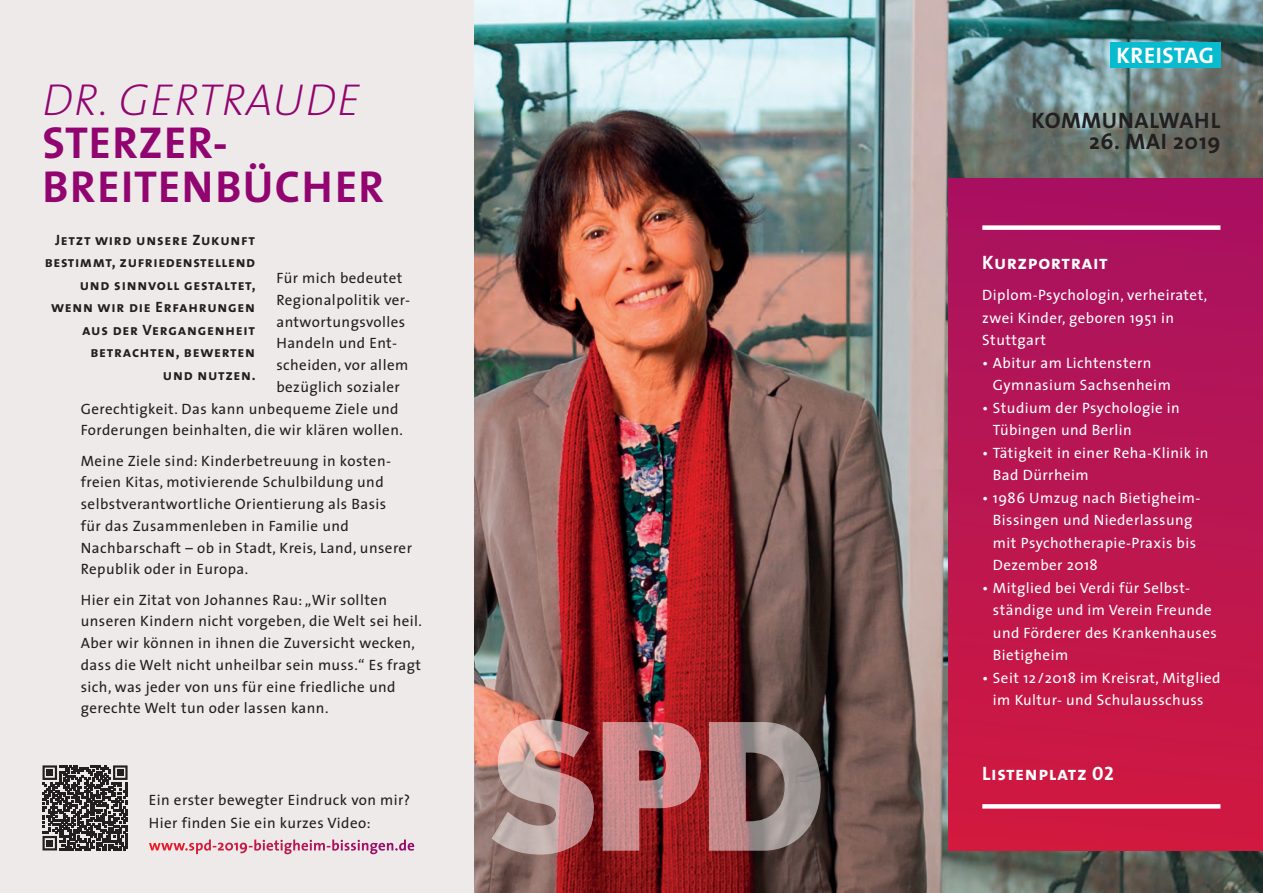
<style>
.page{position:relative;width:1263px;height:893px;background:#edeae9}
.page>*{position:absolute;margin:0;border:0;box-sizing:border-box;transform-origin:0 0}
.t1{font:700 45px/43.5px "The Sans";letter-spacing:.03em;color:#920570}
.t2{font:italic 45px "The Sans Extra Light Caps";letter-spacing:.03em;color:#920570}
.t3{font:700 22.5px "The Sans";letter-spacing:.03em;color:#231f20}
.t4{font:700 22.5px "The Sans";letter-spacing:.03em;color:#fff}
.t5{font:19.5px "The Sans Bold Caps";letter-spacing:.03em;color:#fff}
.t6{font:15px/21.8px "The Sans";letter-spacing:.03em;color:#231f20}
.t7{font:15px/22.5px "The Sans";letter-spacing:.03em;color:#fff}
.t8{font:15px/22.5px "The Sans Bold Caps";letter-spacing:.05em;color:#231f20;text-align:right}
.s1{font-weight:700;color:#fff}
</style>
<div class="page">
<img style="left:474px;top:0;width:789px;height:893px">
<div style="left:948px;top:179px;width:315px;height:671px;background:linear-gradient(to bottom,#a71261,#d01a3f)"></div>
<div style="left:982px;top:225px;width:238px;height:5px;background:#fff"></div>
<div style="left:982px;top:804px;width:238px;height:5px;background:#fff"></div>
<svg style="left:43px;top:765px;width:85px;height:85px"></svg>
<svg style="left:603px;top:722px;width:98px;height:129px;background:#b36568"></svg>
<svg style="left:709px;top:722px;width:112px;height:129px;background:#917675"></svg>
<svg style="left:492px;top:719px;width:102px;height:136px;background:#b88783"></svg>
<div style="left:1110px;top:43px;width:110px;height:25px;background:#08bbce"></div>
<p class="t2" style="left:43px;top:63px;width:319px">DR. GERTRAUDE</p>
<p class="t1" style="left:43px;top:120px;width:343px">STERZER-<br>BREITENBÜCHER</p>
<p class="t8" style="left:45px;top:228px;width:212px">Jetzt wird unsere Zukunft bestimmt, zufriedenstellend und sinnvoll gestaltet, wenn wir die Erfahrungen aus der Vergangenheit betrachten, bewerten<br>und nutzen.</p>
<p class="t6" style="left:276px;top:267px;width:128px">Für mich bedeutet</p>
<p class="t6" style="left:276px;top:288px;width:135px">Regionalpolitik ver-</p>
<p class="t6" style="left:276px;top:310px;width:130px">antwortungsvolles</p>
<p class="t6" style="left:276px;top:332px;width:122px">Handeln und Ent-</p>
<p class="t6" style="left:276px;top:354px;width:133px">scheiden, vor allem</p>
<p class="t6" style="left:276px;top:375px;width:125px">bezüglich sozialer</p>
<p class="t6" style="left:81px;top:397px;width:319px">Gerechtigkeit. Das kann unbequeme Ziele und</p>
<p class="t6" style="left:81px;top:419px;width:323px">Forderungen beinhalten, die wir klären wollen.</p>
<p class="t6" style="left:81px;top:449px;width:333px">Meine Ziele sind: Kinderbetreuung in kosten&shy;freien Kitas, motivierende Schulbildung und selbstverantwortliche Orientierung als Basis<br>für das Zusammenleben in Familie und Nachbarschaft – ob in Stadt, Kreis, Land, unserer Republik oder in Europa.</p>
<p class="t6" style="left:81px;top:588px;width:343px">Hier ein Zitat von Johannes Rau: „Wir sollten unseren Kindern nicht vorgeben, die Welt sei heil.<br>Aber wir können in ihnen die Zuversicht wecken, dass die Welt nicht unheilbar sein muss.“ Es fragt sich, was jeder von uns für eine friedliche und gerechte Welt tun oder lassen kann.</p>
<p class="t6" style="left:149px;top:789px;width:267px;line-height:22.5px">Ein erster bewegter Eindruck von mir?<br>Hier finden Sie ein kurzes Video: <span class="s1">www.spd-2019-bietigheim-bissingen.de</span></p>
<p class="t4" style="left:1116px;top:37px;width:99px">KREISTAG</p>
<p class="t3" style="left:1031px;top:101px;width:190px">KOMMUNALWAHL</p>
<p class="t3" style="left:1089px;top:122px;width:133px">26. MAI 2019</p>
<p class="t5" style="left:982px;top:246px;width:127px">Kurzportrait</p>
<p class="t7" style="left:982px;top:283px;width:226px">Diplom-Psychologin, verheiratet, zwei Kinder, geboren 1951 in<br>Stuttgart</p>
<p class="t7" style="left:993px;top:351px;width:179px;text-indent:-11px">• Abitur am Lichtenstern<br>Gymnasium Sachsenheim</p>
<p class="t7" style="left:993px;top:396px;width:188px;text-indent:-11px">• Studium der Psychologie in<br>Tübingen und Berlin</p>
<p class="t7" style="left:993px;top:441px;width:217px;text-indent:-11px">• Tätigkeit in einer Reha-Klinik in<br>Bad Dürrheim</p>
<p class="t7" style="left:993px;top:486px;width:209px;text-indent:-11px">• 1986 Umzug nach Bietigheim-<br>Bissingen und Niederlassung mit Psychotherapie-Praxis bis<br>Dezember 2018</p>
<p class="t7" style="left:993px;top:576px;width:225px;text-indent:-11px">• Mitglied bei Verdi für Selbst&shy;ständige und im Verein Freunde und Förderer des Krankenhauses<br>Bietigheim</p>
<p class="t7" style="left:982px;top:666px;width:240px;text-align:center">• Seit 12/2018 im Kreisrat, Mitglied im Kultur- und Schulausschuss</p>
<p class="t5" style="left:982px;top:757px;width:133px">Listenplatz 02</p>
</div>
